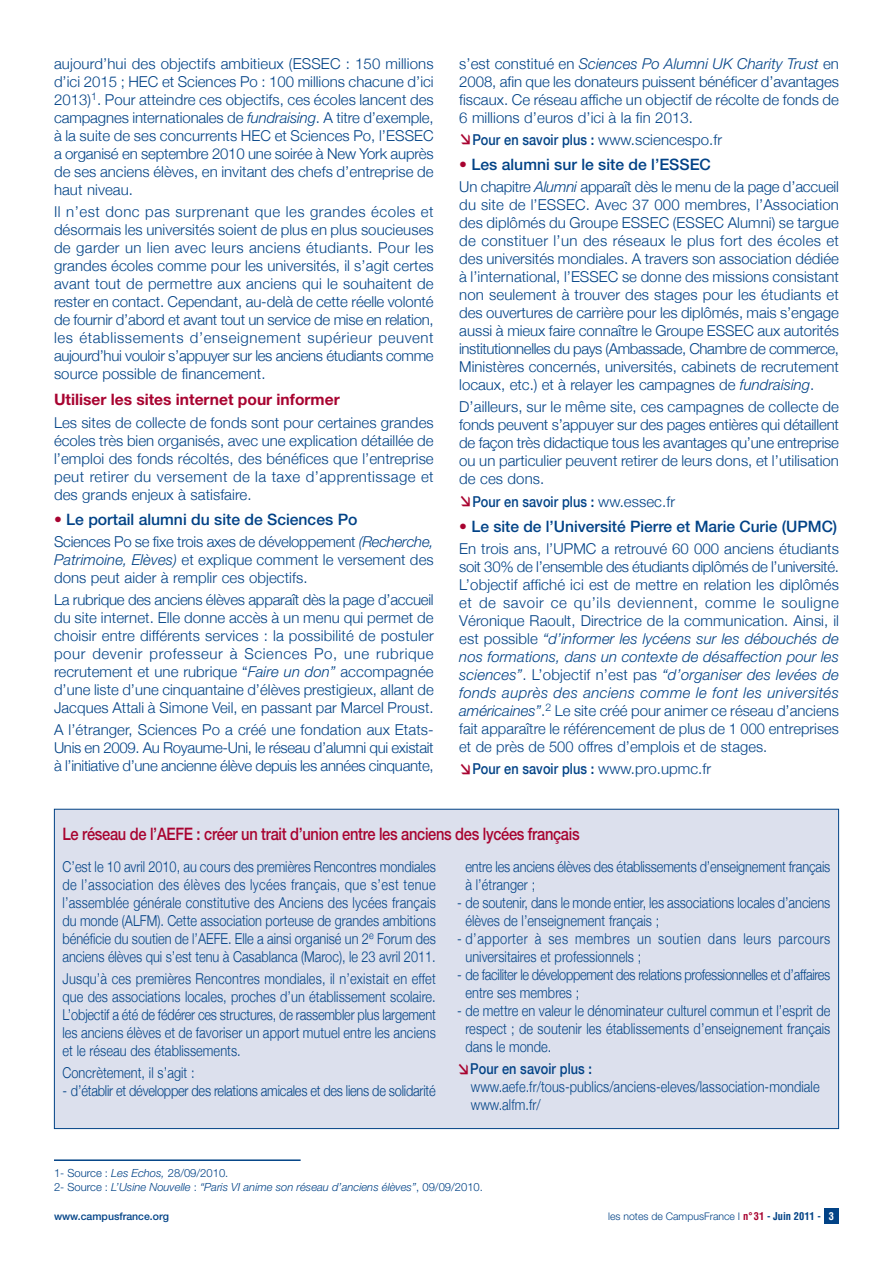
<style>
.page{position:relative;width:893px;height:1263px;background:#fff}
.page>*{position:absolute;margin:0;border:0;box-sizing:border-box;transform-origin:0 0}
.t1{font:500 17.25px "Helvetica Neue";letter-spacing:-.02em;color:#a80330;scale:.85 1}
.t2{font:500 15.75px "Helvetica Neue";color:#014286}
.t3{font:700 15.75px "Helvetica Neue";color:#a80330}
.t4{font:300 15px/18px "Helvetica Neue";letter-spacing:.005em;color:#014286;text-align:justify}
.t5{font:300 15px/18px "Helvetica Neue";letter-spacing:.005em;color:#014286;text-align:justify;scale:.85 1}
.t6{font:500 15px "Helvetica Neue";letter-spacing:.005em;color:#014286;scale:.85 1}
.t7{font:300 15px/18px "Helvetica Neue";letter-spacing:-.02em;color:#014286;scale:.85 1}
.t8{font:300 15px/18px "Helvetica Neue";letter-spacing:.04em;color:#014286;scale:.85 1}
.t9{font:300 15px "Helvetica Neue";letter-spacing:-.015em;color:#014286;scale:.85 1}
.t10{font:italic 300 11.25px/13.5px "Helvetica Neue";color:#014286}
.t11{font:300 10.5px "Helvetica Neue";color:#014286}
.t12{font:500 10.5px "Helvetica Neue";color:#014286}
.s1{font-style:italic}
.s2{color:#a80330}
.s3{font-family:"DIN Bold Italic Exp";font-weight:400;color:#a80330}
.s4{font-weight:300}
.s5{font-weight:500}
.s6{font-style:normal}
.s7{font-family:"Helvetica";font-weight:700;font-stretch:condensed;color:#a80330}
.s8{font-family:"Helvetica";font-weight:700;font-stretch:condensed}
.s9{font-family:"Helvetica";font-weight:700;font-stretch:condensed;color:#fff}
</style>
<div class="page">
<div style="left:55px;top:809px;width:783px;height:319px;background:#dce0ed"></div>
<div style="left:824px;top:1209px;width:15px;height:15px;background:#014286"></div>
<hr style="left:54px;top:1159px;width:247px;height:2px;background:#014286">
<p class="t4" style="left:54px;top:54px;width:381px">aujourd’hui des objectifs ambitieux (ESSEC : 150 millions d’ici 2015 ; HEC et Sciences Po : 100 millions chacune d’ici 2013)<sup>1</sup>. Pour atteindre ces objectifs, ces écoles lancent des campagnes internationales de <span class="s1">fundraising</span>. A titre d’exemple, à la suite de ses concurrents HEC et Sciences Po, l’ESSEC a organisé en septembre 2010 une soirée à New York auprès de ses anciens élèves, en invitant des chefs d’entreprise de haut niveau.</p>
<p class="t4" style="left:54px;top:202px;width:381px">Il n’est donc pas surprenant que les grandes écoles et désormais les universités soient de plus en plus soucieuses de garder un lien avec leurs anciens étudiants. Pour les grandes écoles comme pour les universités, il s’agit certes avant tout de permettre aux anciens qui le souhaitent de rester en contact. Cependant, au-delà de cette réelle volonté de fournir d’abord et avant tout un service de mise en relation, les établissements d’enseignement supérieur peuvent aujourd’hui vouloir s’appuyer sur les anciens étudiants comme source possible de financement.</p>
<p class="t3" style="left:54px;top:394px;width:287px">Utiliser les sites internet pour informer</p>
<p class="t4" style="left:54px;top:413px;width:381px">Les sites de collecte de fonds sont pour certaines grandes écoles très bien organisés, avec une explication détaillée de l’emploi des fonds récoltés, des bénéfices que l’entreprise peut retirer du versement de la taxe d’apprentissage et des grands enjeux à satisfaire.</p>
<p class="t2" style="left:54px;top:513px;width:305px"><span class="s2">•</span> Le portail alumni du site de Sciences Po</p>
<p class="t4" style="left:54px;top:532px;width:381px">Sciences Po se fixe trois axes de développement <span class="s1">(Recherche, Patrimoine, Elèves)</span> et explique comment le versement des dons peut aider à remplir ces objectifs.</p>
<p class="t4" style="left:54px;top:590px;width:381px">La rubrique des anciens élèves apparaît dès la page d’accueil du site internet. Elle donne accès à un menu qui permet de choisir entre différents services : la possibilité de postuler pour devenir professeur à Sciences Po, une rubrique recrutement et une rubrique “<span class="s1">Faire un don”</span> accompagnée d’une liste d’une cinquantaine d’élèves prestigieux, allant de Jacques Attali à Simone Veil, en passant par Marcel Proust.</p>
<p class="t4" style="left:54px;top:721px;width:381px">A l’étranger, Sciences Po a créé une fondation aux Etats-Unis en 2009. Au Royaume-Uni, le réseau d’alumni qui existait à l’initiative d’une ancienne élève depuis les années cinquante,</p>
<p class="t4" style="left:459px;top:54px;width:381px">s’est constitué en <span class="s1">Sciences Po Alumni UK Charity Trust</span> en 2008, afin que les donateurs puissent bénéficer d’avantages fiscaux. Ce réseau affiche un objectif de récolte de fonds de 6 millions d’euros d’ici à la fin 2013.</p>
<p class="t6" style="left:459px;top:130px;width:311px"><span class="s3">U</span>Pour en savoir plus : <span class="s4">www.sciencespo.fr</span></p>
<p class="t2" style="left:459px;top:159px;width:253px"><span class="s2">•</span> Les alumni sur le site de l’ESSEC</p>
<p class="t4" style="left:459px;top:177px;width:381px">Un chapitre <span class="s1">Alumni</span> apparaît dès le menu de la page d’accueil du site de l’ESSEC. Avec 37 000 membres, l’Association des diplômés du Groupe ESSEC (ESSEC Alumni) se targue de constituer l’un des réseaux le plus fort des écoles et des universités mondiales. A travers son association dédiée à l’international, l’ESSEC se donne des missions consistant non seulement à trouver des stages pour les étudiants et des ouvertures de carrière pour les diplômés, mais s’engage aussi à mieux faire connaître le Groupe ESSEC aux autorités institutionnelles du pays (Ambassade, Chambre de commerce, Ministères concernés, universités, cabinets de recrutement locaux, etc.) et à relayer les campagnes de <span class="s1">fundraising</span>.</p>
<p class="t4" style="left:459px;top:398px;width:381px">D’ailleurs, sur le même site, ces campagnes de collecte de fonds peuvent s’appuyer sur des pages entières qui détaillent de façon très didactique tous les avantages qu’une entreprise ou un particulier peuvent retirer de leurs dons, et l’utilisation de ces dons.</p>
<p class="t6" style="left:459px;top:492px;width:255px"><span class="s3">U</span>Pour en savoir plus : <span class="s4">ww.essec.fr</span></p>
<p class="t2" style="left:459px;top:520px;width:380px"><span class="s2">•</span> Le site de l’Université Pierre et Marie Curie (UPMC)</p>
<p class="t4" style="left:459px;top:539px;width:381px">En trois ans, l’UPMC a retrouvé 60 000 anciens étudiants soit 30% de l’ensemble des étudiants diplômés de l’université.<br>L’objectif affiché ici est de mettre en relation les diplômés et de savoir ce qu’ils deviennent, comme le souligne Véronique Raoult, Directrice de la communication. Ainsi, il est possible <span class="s1">“d’informer les lycéens sur les débouchés de nos formations, dans un contexte de désaffection pour les sciences”</span>. L’objectif n’est pas <span class="s1">“d’organiser des levées de fonds auprès des anciens comme le font les universités américaines”</span>.<sup>2</sup> Le site créé pour animer ce réseau d’anciens fait apparaître le référencement de plus de 1 000 entreprises et de près de 500 offres d’emplois et de stages.</p>
<p class="t6" style="left:459px;top:759px;width:298px"><span class="s3">U</span>Pour en savoir plus : <span class="s4">www.pro.upmc.fr</span></p>
<p class="t1" style="left:62px;top:827px;width:610px">Le réseau de l’AEFE : créer un trait d’union entre les anciens des lycées français</p>
<p class="t5" style="left:62px;top:857px;width:441px">C’est le 10 avril 2010, au cours des premières Rencontres mondiales de l’association des élèves des lycées français, que s’est tenue l’assemblée générale constitutive des Anciens des lycées français du monde (ALFM). Cette association porteuse de grandes ambitions bénéficie du soutien de l’AEFE. Elle a ainsi organisé un 2<sup>e</sup> Forum des anciens élèves qui s’est tenu à Casablanca (Maroc), le 23 avril 2011.</p>
<p class="t5" style="left:62px;top:969px;width:441px">Jusqu’à ces premières Rencontres mondiales, il n’existait en effet que des associations locales, proches d’un établissement scolaire.<br>L’objectif a été de fédérer ces structures, de rassembler plus largement les anciens élèves et de favoriser un apport mutuel entre les anciens et le réseau des établissements.</p>
<p class="t5" style="left:62px;top:1064px;width:157px">Concrètement, il s’agit :</p>
<p class="t9" style="left:62px;top:1082px;width:441px">- d’établir et développer des relations amicales et des liens de solidarité</p>
<p class="t5" style="left:465px;top:857px;width:431px">entre les anciens élèves des établissements d’enseignement français à l’étranger ;</p>
<p class="t5" style="left:465px;top:893px;width:431px;text-indent:-8px">- de soutenir, dans le monde entier, les associations locales d’anciens élèves de l’enseignement français ;</p>
<p class="t8" style="left:465px;top:929px;width:431px;text-indent:-8px">- d’apporter à ses membres un soutien dans leurs parcours universitaires et professionnels ;</p>
<p class="t7" style="left:465px;top:965px;width:431px;text-indent:-8px">- de faciliter le développement des relations professionnelles et d’affaires entre ses membres ;</p>
<p class="t5" style="left:465px;top:1001px;width:431px;text-indent:-8px">- de mettre en valeur le dénominateur culturel commun et l’esprit de respect ; de soutenir les établissements d’enseignement français dans le monde.</p>
<p class="t5" style="left:471px;top:1059px;width:412px;text-align:left;text-indent:-14px"><span class="s3">U</span><span class="s5">Pour en savoir plus : </span>www.aefe.fr/tous-publics/anciens-eleves/lassociation-mondiale www.alfm.fr/</p>
<p class="t10" style="left:54px;top:1167px;width:430px"><span class="s6">1- Source :</span> Les Echos, <span class="s6">28/09/2010.<br>2- Source :</span> L’Usine Nouvelle <span class="s6">:</span> “Paris VI anime son réseau d’anciens élèves”<span class="s6">, 09/09/2010.</span></p>
<p class="t12" style="left:54px;top:1212px;width:117px">www.campusfrance.org</p>
<p class="t11" style="left:608px;top:1212px;width:227px">les notes de CampusFrance I <span class="s7">n°31</span> <span class="s8">- Juin 2011 -</span> <span class="s9">3</span></p>
</div>
